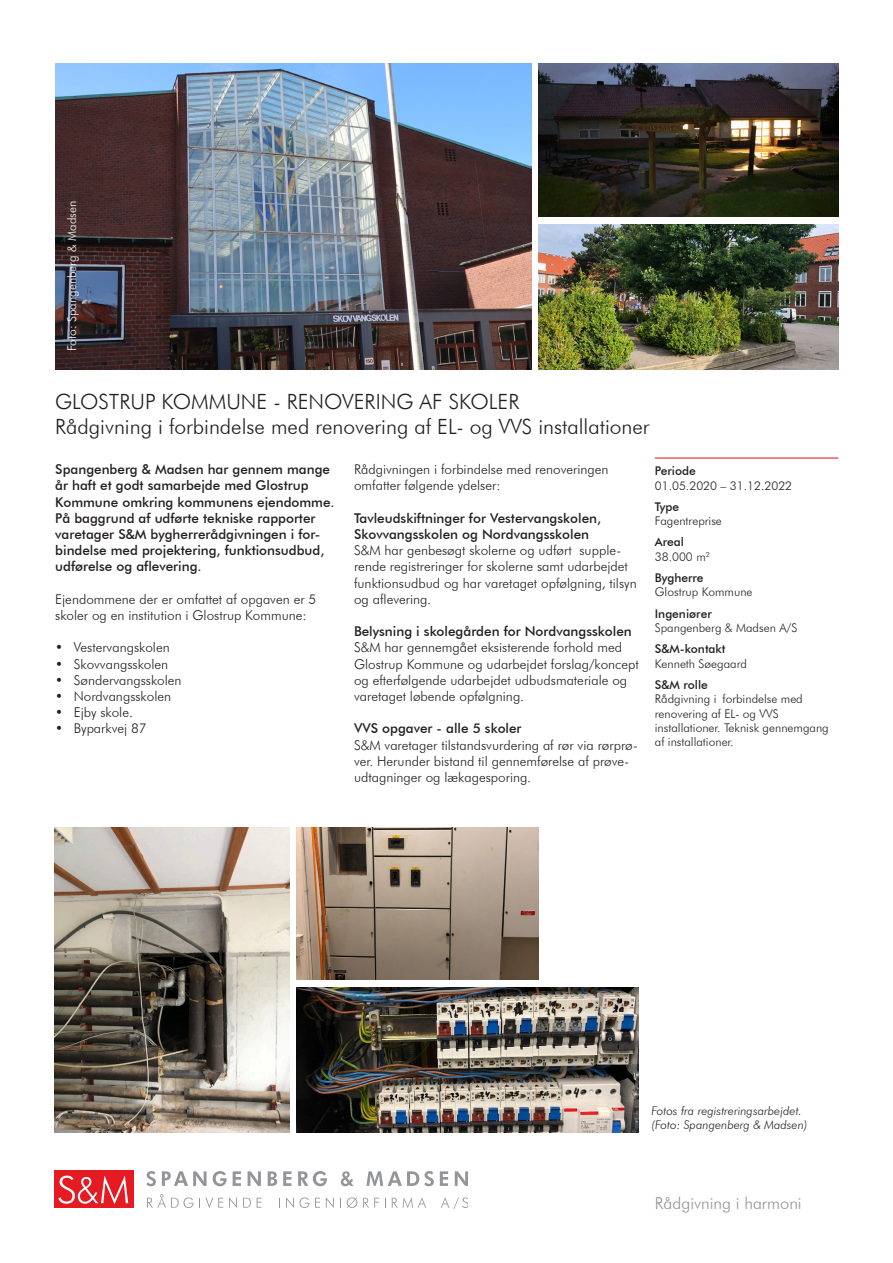
<style>
.page{position:relative;width:893px;height:1263px;background:#fff}
.page>*{position:absolute;margin:0;border:0;box-sizing:border-box;transform-origin:0 0}
.Overskrift_2_-_forkl{font:300 21px/25.2px "Futura BT";color:#231f20}
.t1{font:300 16.5px "Futura BT";color:#939598}
.Brødtekst{font:300 13.5px/16.2px "Futura BT";color:#231f20}
.Introtekst{font:500 13.5px/16.2px "Futura BT";color:#231f20}
.Overskrift_3_-_under{font:500 13.5px/16.2px "Futura BT";color:#231f20}
.brødtekst_faktaboks{font:300 12px/14.4px "Futura BT";color:#231f20}
.Billedetekst_sort{font:italic 300 12px/14.4px "Futura BT";color:#231f20}
.Overskrift_4_-_fakta{font:500 12px "Futura BT";color:#231f20}
.Kreditering_på_forsi{font:300 12px "Futura BT";color:#fff}
.datatekst_body{font:300 12px "Futura BT";color:#2a2724}
</style>
<div class="page">
<svg style="left:146px;top:1171px;width:10px;height:15px"></svg>
<svg style="left:162px;top:1171px;width:45px;height:15px"></svg>
<svg style="left:213px;top:1171px;width:14px;height:15px"></svg>
<svg style="left:233px;top:1171px;width:8px;height:15px"></svg>
<svg style="left:248px;top:1171px;width:13px;height:15px"></svg>
<svg style="left:268px;top:1171px;width:9px;height:15px"></svg>
<svg style="left:283px;top:1171px;width:8px;height:15px"></svg>
<svg style="left:298px;top:1171px;width:29px;height:15px"></svg>
<svg style="left:341px;top:1171px;width:13px;height:15px"></svg>
<svg style="left:366px;top:1171px;width:68px;height:15px"></svg>
<svg style="left:440px;top:1171px;width:8px;height:15px"></svg>
<svg style="left:455px;top:1171px;width:13px;height:15px"></svg>
<svg style="left:147px;top:1194px;width:46px;height:14px"></svg>
<svg style="left:199px;top:1198px;width:24px;height:10px"></svg>
<svg style="left:229px;top:1197px;width:8px;height:11px"></svg>
<svg style="left:243px;top:1198px;width:8px;height:10px"></svg>
<svg style="left:257px;top:1198px;width:5px;height:10px"></svg>
<svg style="left:286px;top:1197px;width:23px;height:11px"></svg>
<svg style="left:315px;top:1198px;width:5px;height:10px"></svg>
<svg style="left:326px;top:1197px;width:8px;height:11px"></svg>
<svg style="left:347px;top:1197px;width:10px;height:11px"></svg>
<svg style="left:363px;top:1198px;width:16px;height:10px"></svg>
<svg style="left:392px;top:1197px;width:34px;height:11px"></svg>
<svg style="left:441px;top:1197px;width:27px;height:12px"></svg>
<div style="left:54px;top:1170px;width:79px;height:38px;background:#e51a23"></div>
<svg style="left:58px;top:1175px;width:70px;height:29px"></svg>
<hr style="left:655px;top:457px;width:183px;height:2px;background:#e51b24">
<img style="left:55px;top:64px;width:476px;height:305px">
<img style="left:539px;top:64px;width:300px;height:152px">
<img style="left:539px;top:224px;width:300px;height:145px">
<img style="left:296px;top:987px;width:343px;height:145px">
<img style="left:296px;top:827px;width:243px;height:153px">
<img style="left:54px;top:827px;width:235px;height:305px">
<p class="Kreditering_på_forsi" style="left:64px;top:351px;width:152px;rotate:-90deg">Foto: Spangenberg &amp; Madsen</p>
<p class="Overskrift_2_-_forkl" style="left:55px;top:389px;width:596px">GLOSTRUP KOMMUNE - RENOVERING AF SKOLER<br>Rådgivning i forbindelse med renovering af EL- og VVS installationer</p>
<p class="Introtekst" style="left:55px;top:461px;width:281px">Spangenberg &amp; Madsen har gennem mange år haft et godt samarbejde med Glostrup Kommune omkring kommunens ejendomme.<br>På baggrund af udførte tekniske rapporter varetager S&amp;M bygherrerådgivningen i for&shy;bindelse med projektering, funktionsudbud, udførelse og aflevering.</p>
<p class="Brødtekst" style="left:55px;top:591px;width:263px">Ejendommene der er omfattet af opgaven er 5 skoler og en institution i Glostrup Kommune:</p>
<p class="Brødtekst" style="left:55px;top:639px;width:116px">• Vestervangskolen</p>
<p class="Brødtekst" style="left:55px;top:656px;width:114px">• Skovvangsskolen</p>
<p class="Brødtekst" style="left:55px;top:672px;width:128px">• Søndervangsskolen</p>
<p class="Brødtekst" style="left:55px;top:688px;width:117px">• Nordvangsskolen</p>
<p class="Brødtekst" style="left:55px;top:704px;width:79px">• Ejby skole.</p>
<p class="Brødtekst" style="left:55px;top:720px;width:93px">• Byparkvej 87</p>
<p class="Brødtekst" style="left:354px;top:461px;width:256px">Rådgivningen i forbindelse med renoveringen omfatter følgende ydelser:</p>
<p class="Overskrift_3_-_under" style="left:354px;top:510px;width:249px">Tavleudskiftninger for Vestervangskolen,<br>Skovvangsskolen og Nordvangsskolen</p>
<p class="Brødtekst" style="left:354px;top:542px;width:284px">S&amp;M har genbesøgt skolerne og udført supple&shy;rende registreringer for skolerne samt udarbejdet funktionsudbud og har varetaget opfølgning, tilsyn og aflevering.</p>
<p class="Overskrift_3_-_under" style="left:354px;top:623px;width:279px">Belysning i skolegården for Nordvangsskolen</p>
<p class="Brødtekst" style="left:354px;top:639px;width:286px">S&amp;M har gennemgået eksisterende forhold med Glostrup Kommune og udarbejdet forslag/koncept og efterfølgende udarbejdet udbudsmateriale og varetaget løbende opfølgning.</p>
<p class="Overskrift_3_-_under" style="left:354px;top:720px;width:169px">VVS opgaver - alle 5 skoler</p>
<p class="Brødtekst" style="left:354px;top:737px;width:285px">S&amp;M varetager tilstandsvurdering af rør via rørprø&shy;ver. Herunder bistand til gennemførelse af prøve&shy;udtagninger og lækagesporing.</p>
<p class="Overskrift_4_-_fakta" style="left:655px;top:464px;width:42px">Periode</p>
<p class="brødtekst_faktaboks" style="left:655px;top:478px;width:139px">01.05.2020 – 31.12.2022</p>
<p class="Overskrift_4_-_fakta" style="left:655px;top:499px;width:26px">Type</p>
<p class="brødtekst_faktaboks" style="left:655px;top:514px;width:69px">Fagentreprise</p>
<p class="Overskrift_4_-_fakta" style="left:655px;top:535px;width:31px">Areal</p>
<p class="datatekst_body" style="left:655px;top:549px;width:56px">38.000 m<sup>2</sup></p>
<p class="Overskrift_4_-_fakta" style="left:655px;top:570px;width:50px">Bygherre</p>
<p class="brødtekst_faktaboks" style="left:655px;top:585px;width:99px">Glostrup Kommune</p>
<p class="Overskrift_4_-_fakta" style="left:655px;top:606px;width:58px">Ingeniører</p>
<p class="brødtekst_faktaboks" style="left:655px;top:620px;width:144px">Spangenberg &amp; Madsen A/S</p>
<p class="Overskrift_4_-_fakta" style="left:655px;top:642px;width:72px">S&amp;M-kontakt</p>
<p class="brødtekst_faktaboks" style="left:655px;top:656px;width:94px">Kenneth Søegaard</p>
<p class="Overskrift_4_-_fakta" style="left:655px;top:677px;width:55px">S&amp;M rolle</p>
<p class="brødtekst_faktaboks" style="left:655px;top:691px;width:175px">Rådgivning i forbindelse med renovering af EL- og VVS installationer. Teknisk gennemgang af installationer.</p>
<p class="Billedetekst_sort" style="left:651px;top:1103px;width:158px">Fotos fra registreringsarbejdet. (Foto: Spangenberg &amp; Madsen)</p>
<p class="t1" style="left:655px;top:1193px;width:148px">Rådgivning i harmoni</p>
</div>
